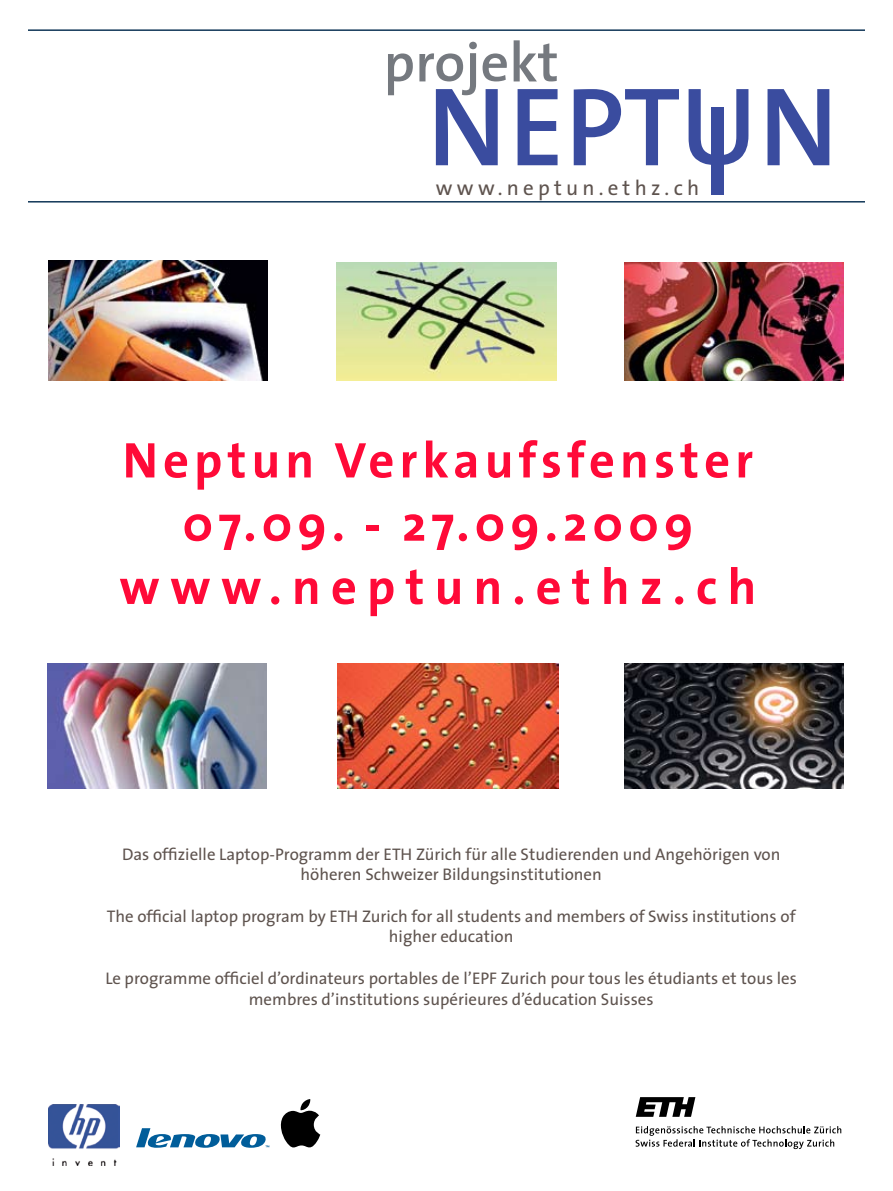
<style>
.page{position:relative;width:893px;height:1191px;background:#fff}
.page>*{position:absolute;margin:0;border:0;box-sizing:border-box;transform-origin:0 0}
.t1{font:700 50.55px/63.2px "The Sans";letter-spacing:.1em;color:#ff0a38;text-align:center}
.t2{font:21px "The Sans";letter-spacing:.2em;color:#5e534e}
.t3{font:16.8px/20.2px "The Sans";color:#5e534e;text-align:center}
</style>
<div class="page">
<img style="left:48px;top:261px;width:219px;height:119px">
<img style="left:624px;top:664px;width:219px;height:124px">
<img style="left:624px;top:262px;width:219px;height:118px">
<img style="left:337px;top:262px;width:219px;height:118px">
<img style="left:337px;top:664px;width:221px;height:124px">
<svg style="left:636px;top:1097px;width:59px;height:19px"></svg>
<svg style="left:636px;top:1126px;width:205px;height:23px"></svg>
<img style="left:47px;top:664px;width:219px;height:124px">
<hr style="left:28px;top:201px;width:837px;height:1px;background:#00294c">
<div style="left:711px;top:108px;width:13px;height:87px;background:#3a4c9f"></div>
<svg style="left:388px;top:40px;width:441px;height:125px"></svg>
<hr style="left:28px;top:29px;width:837px;height:2px;background:#00294c">
<img style="left:48px;top:1104px;width:71px;height:61px">
<svg style="left:136px;top:1128px;width:133px;height:19px"></svg>
<svg style="left:280px;top:1099px;width:40px;height:48px"></svg>
<p class="t2" style="left:436px;top:171px;width:265px">www.neptun.ethz.ch</p>
<h1 class="t1" style="left:119px;top:427px;width:638px">Neptun Verkaufsfenster<br>07.09. - 27.09.2009 www.neptun.ethz.ch</h1>
<p class="t3" style="left:122px;top:843px;width:660px">Das offizielle Laptop-Programm der ETH Zürich für alle Studierenden und Angehörigen von höheren Schweizer Bildungsinstitutionen</p>
<p class="t3" style="left:107px;top:905px;width:690px">The official laptop program by ETH Zurich for all students and members of Swiss institutions of higher education</p>
<p class="t3" style="left:105px;top:968px;width:693px">Le programme officiel d’ordinateurs portables de l’EPF Zurich pour tous les étudiants et tous les membres d’institutions supérieures d’éducation Suisses</p>
</div>
